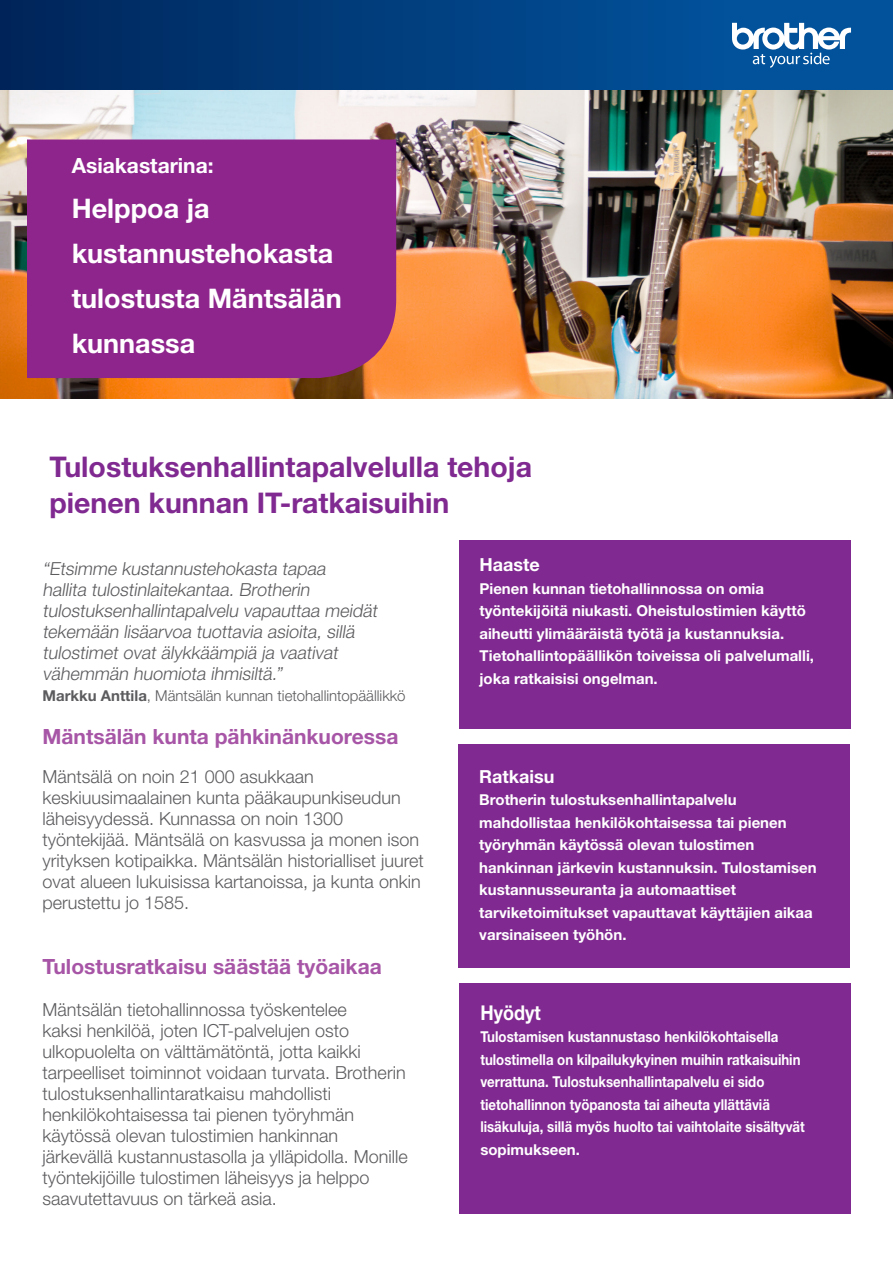
<style>
.page{position:relative;width:893px;height:1263px;background:#fff}
.page>*{position:absolute;margin:0;border:0;box-sizing:border-box;transform-origin:0 0}
.Quote_main{font:700 28.5px/36px "Helvetica Neue LTW1 G";color:#802990}
.t1{font:700 27px/45px "Helvetica Neue LTW1 G";color:#fff}
.t2{font:700 21px "Helvetica Neue LTW1 G";color:#a755a6}
.t3{font:700 21px "Helvetica Neue LTW1 G";color:#fff}
.t4{font:700 20.4px "Helvetica Neue LTW1 G";color:#fff;scale:.88 1}
.t5{font:300 18px/21px "Helvetica Neue LTW1 G";color:#5c5c5f}
.t6{font:italic 300 18px/21px "Helvetica Neue LTW1 G";color:#5c5c5f}
.t7{font:700 18px "Helvetica Neue LTW1 G";color:#fff}
.t8{font:700 15px/22.5px "Helvetica Neue LTW1 G";color:#fff}
.t9{font:700 15px/22.5px "Helvetica Neue LTW1 G";color:#fff;scale:.88 1}
.t10{font:300 15px "Helvetica Neue LTW1 G";color:#5c5c5f}
.s1{font-weight:700}
</style>
<div class="page">
<img style="left:0;top:89px;width:893px;height:310px">
<div style="left:24px;top:137px;width:375px;height:244px;background:#8e258d"></div>
<div style="left:0;top:0;width:733px;height:89px;background:linear-gradient(to right,#00255a,#01529c)"></div>
<div style="left:731px;top:0;width:162px;height:89px;background:#01519b"></div>
<svg style="left:732px;top:23px;width:119px;height:45px"></svg>
<div style="left:459px;top:541px;width:391px;height:188px;background:#802990"></div>
<div style="left:458px;top:744px;width:391px;height:223px;background:#802990"></div>
<div style="left:459px;top:984px;width:391px;height:230px;background:#802990"></div>
<p class="t3" style="left:72px;top:153px;width:143px">Asiakastarina:</p>
<p class="t1" style="left:72px;top:186px;width:271px">Helppoa ja kustannustehokasta tulostusta Mäntsälän kunnassa</p>
<p class="Quote_main" style="left:49px;top:449px;width:484px">Tulostuksenhallintapalvelulla tehoja pienen kunnan IT-ratkaisuihin</p>
<p class="t6" style="left:43px;top:557px;width:340px">“Etsimme kustannustehokasta tapaa<br>hallita tulostinlaitekantaa. Brotherin tulostuksenhallintapalvelu vapauttaa meidät tekemään lisäarvoa tuottavia asioita, sillä tulostimet ovat älykkäämpiä ja vaativat vähemmän huomiota ihmisiltä.”</p>
<p class="t10" style="left:43px;top:686px;width:365px"><span class="s1">Markku Anttila</span>, Mäntsälän kunnan tietohallintopäällikkö</p>
<p class="t2" style="left:43px;top:724px;width:358px">Mäntsälän kunta pähkinänkuoressa</p>
<p class="t5" style="left:43px;top:766px;width:383px">Mäntsälä on noin 21 000 asukkaan keskiuusimaalainen kunta pääkaupunkiseudun läheisyydessä. Kunnassa on noin 1300 työntekijää. Mäntsälä on kasvussa ja monen ison yrityksen kotipaikka. Mäntsälän historialliset juuret ovat alueen lukuisissa kartanoissa, ja kunta onkin perustettu jo 1585.</p>
<p class="t2" style="left:43px;top:953px;width:341px">Tulostusratkaisu säästää työaikaa</p>
<p class="t5" style="left:43px;top:998px;width:367px">Mäntsälän tietohallinnossa työskentelee<br>kaksi henkilöä, joten ICT-palvelujen osto ulkopuolelta on välttämätöntä, jotta kaikki tarpeelliset toiminnot voidaan turvata. Brotherin tulostuksenhallintaratkaisu mahdollisti henkilökohtaisessa tai pienen työryhmän käytössä olevan tulostimien hankinnan järkevällä kustannustasolla ja ylläpidolla. Monille työntekijöille tulostimen läheisyys ja helppo saavutettavuus on tärkeä asia.</p>
<p class="t7" style="left:479px;top:553px;width:62px">Haaste</p>
<p class="t8" style="left:479px;top:577px;width:336px">Pienen kunnan tietohallinnossa on omia työntekijöitä niukasti. Oheistulostimien käyttö aiheutti ylimääräistä työtä ja kustannuksia.<br>Tietohallintopäällikön toiveissa oli palvelumalli, joka ratkaisisi ongelman.</p>
<p class="t7" style="left:479px;top:765px;width:77px">Ratkaisu</p>
<p class="t8" style="left:479px;top:788px;width:339px">Brotherin tulostuksenhallintapalvelu mahdollistaa henkilökohtaisessa tai pienen työryhmän käytössä olevan tulostimen hankinnan järkevin kustannuksin. Tulostamisen kustannusseuranta ja automaattiset tarviketoimitukset vapauttavat käyttäjien aikaa varsinaiseen työhön.</p>
<p class="t4" style="left:480px;top:1000px;width:70px">Hyödyt</p>
<p class="t9" style="left:480px;top:1025px;width:370px">Tulostamisen kustannustaso henkilökohtaisella tulostimella on kilpailukykyinen muihin ratkaisuihin verrattuna. Tulostuksenhallintapalvelu ei sido tietohallinnon työpanosta tai aiheuta yllättäviä lisäkuluja, sillä myös huolto tai vaihtolaite sisältyvät sopimukseen.</p>
</div>
